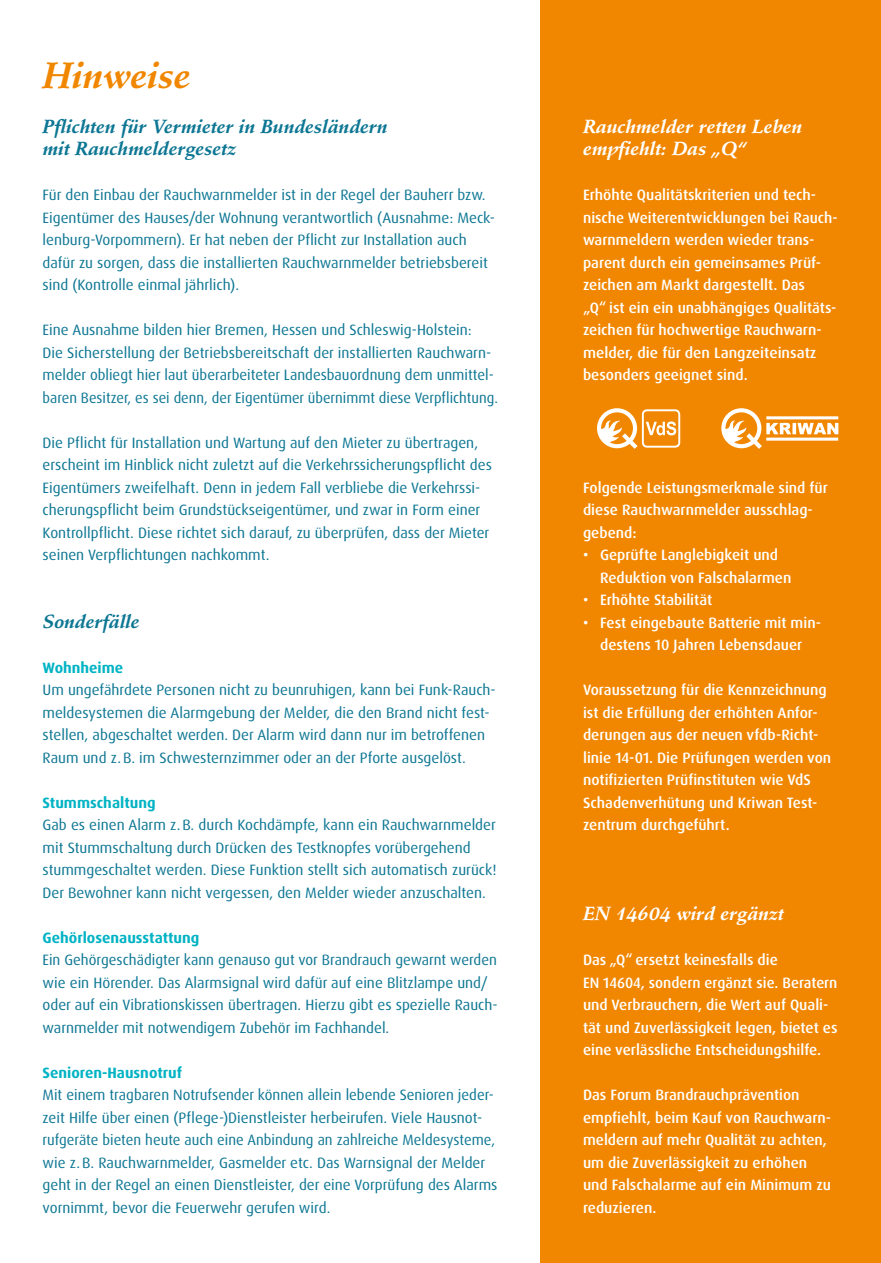
<style>
.page{position:relative;width:881px;height:1263px;background:#fff}
.page>*{position:absolute;margin:0;border:0;box-sizing:border-box;transform-origin:0 0}
.t1{font:italic 700 36px "Stempel Schneidler";color:#f18700}
.t2{font:italic 700 18.75px/22.5px "Stempel Schneidler";color:#0c7693}
.t3{font:italic 700 18.75px/22.5px "Stempel Schneidler";color:#fff}
.t4{font:15px/22.5px "Dax Pro";color:#0c7693}
.t5{font:500 15px/22.5px "Dax Pro";color:#fff}
.t6{font:700 15px "Dax Pro";color:#00b3c4}
</style>
<div class="page">
<div style="left:540px;top:0;width:340px;height:1263px;background:#f18700"></div>
<svg style="left:597px;top:408px;width:83px;height:41px"></svg>
<svg style="left:721px;top:408px;width:117px;height:41px"></svg>
<h1 class="t1" style="left:43px;top:53px;width:149px">Hinweise</h1>
<p class="t2" style="left:43px;top:115px;width:346px">Pflichten für Vermieter in Bundesländern mit Rauchmeldergesetz</p>
<p class="t4" style="left:43px;top:184px;width:452px">Für den Einbau der Rauchwarnmelder ist in der Regel der Bauherr bzw.<br>Eigentümer des Hauses/der Wohnung verantwortlich (Ausnahme: Meck&shy;lenburg-Vorpommern). Er hat neben der Pflicht zur Installation auch dafür zu sorgen, dass die installierten Rauchwarnmelder betriebsbereit sind (Kontrolle einmal jährlich).</p>
<p class="t4" style="left:43px;top:319px;width:456px">Eine Ausnahme bilden hier Bremen, Hessen und Schleswig-Holstein:<br>Die Sicherstellung der Betriebsbereitschaft der installierten Rauchwarn&shy;melder obliegt hier laut überarbeiteter Landesbauordnung dem unmittel&shy;baren Besitzer, es sei denn, der Eigentümer übernimmt diese Verpflichtung.</p>
<p class="t4" style="left:43px;top:431px;width:451px">Die Pflicht für Installation und Wartung auf den Mieter zu übertragen, erscheint im Hinblick nicht zuletzt auf die Verkehrssicherungspflicht des Eigentümers zweifelhaft. Denn in jedem Fall verbliebe die Verkehrssi&shy;cherungspflicht beim Grundstückseigentümer, und zwar in Form einer Kontrollpflicht. Diese richtet sich darauf, zu überprüfen, dass der Mieter seinen Verpflichtungen nachkommt.</p>
<p class="t2" style="left:43px;top:610px;width:98px">Sonderfälle</p>
<p class="t6" style="left:43px;top:658px;width:82px">Wohnheime</p>
<p class="t4" style="left:43px;top:679px;width:454px">Um ungefährdete Personen nicht zu beunruhigen, kann bei Funk-Rauch&shy;meldesystemen die Alarmgebung der Melder, die den Brand nicht fest&shy;stellen, abgeschaltet werden. Der Alarm wird dann nur im betroffenen Raum und z.B. im Schwesternzimmer oder an der Pforte ausgelöst.</p>
<p class="t6" style="left:43px;top:793px;width:114px">Stummschaltung</p>
<p class="t4" style="left:43px;top:814px;width:455px">Gab es einen Alarm z.B. durch Kochdämpfe, kann ein Rauchwarnmelder mit Stummschaltung durch Drücken des Testknopfes vorübergehend stummgeschaltet werden. Diese Funktion stellt sich automatisch zurück!<br>Der Bewohner kann nicht vergessen, den Melder wieder anzuschalten.</p>
<p class="t6" style="left:43px;top:928px;width:158px">Gehörlosenausstattung</p>
<p class="t4" style="left:43px;top:949px;width:456px">Ein Gehörgeschädigter kann genauso gut vor Brandrauch gewarnt werden wie ein Hörender. Das Alarmsignal wird dafür auf eine Blitzlampe und/ oder auf ein Vibrationskissen übertragen. Hierzu gibt es spezielle Rauch&shy;warnmelder mit notwendigem Zubehör im Fachhandel.</p>
<p class="t6" style="left:43px;top:1063px;width:141px">Senioren-Hausnotruf</p>
<p class="t4" style="left:43px;top:1084px;width:456px">Mit einem tragbaren Notrufsender können allein lebende Senioren jeder&shy;zeit Hilfe über einen (Pflege-)Dienstleister herbeirufen. Viele Hausnot&shy;rufgeräte bieten heute auch eine Anbindung an zahlreiche Meldesysteme, wie z.B. Rauchwarnmelder, Gasmelder etc. Das Warnsignal der Melder geht in der Regel an einen Dienstleister, der eine Vorprüfung des Alarms vornimmt, bevor die Feuerwehr gerufen wird.</p>
<p class="t3" style="left:583px;top:115px;width:221px">Rauchmelder retten Leben empfiehlt: Das „Q“</p>
<p class="t5" style="left:583px;top:184px;width:256px">Erhöhte Qualitätskriterien und tech&shy;nische Weiterentwicklungen bei Rauch&shy;warnmeldern werden wieder trans&shy;parent durch ein gemeinsames Prüf&shy;zeichen am Markt dargestellt. Das<br>„Q“ ist ein ein unabhängiges Qualitäts&shy;zeichen für hochwertige Rauchwarn&shy;melder, die für den Langzeiteinsatz besonders geeignet sind.</p>
<p class="t5" style="left:583px;top:476px;width:246px">Folgende Leistungsmerkmale sind für diese Rauchwarnmelder ausschlag&shy;gebend:</p>
<p class="t5" style="left:600px;top:544px;width:193px;text-indent:-17px">• Geprüfte Langlebigkeit und<br>Reduktion von Falschalarmen</p>
<p class="t5" style="left:583px;top:589px;width:131px">• Erhöhte Stabilität</p>
<p class="t5" style="left:583px;top:611px;width:239px;text-align:center">• Fest eingebaute Batterie mit min&shy;destens 10 Jahren Lebensdauer</p>
<p class="t5" style="left:583px;top:679px;width:249px">Voraussetzung für die Kennzeichnung ist die Erfüllung der erhöhten Anfor&shy;derungen aus der neuen vfdb-Richt&shy;linie 14-01. Die Prüfungen werden von notifizierten Prüfinstituten wie VdS Schadenverhütung und Kriwan Test&shy;zentrum durchgeführt.</p>
<p class="t3" style="left:583px;top:902px;width:202px">EN 14604 wird ergänzt</p>
<p class="t5" style="left:583px;top:949px;width:256px">Das „Q“ ersetzt keinesfalls die<br>EN 14604, sondern ergänzt sie. Beratern und Verbrauchern, die Wert auf Quali&shy;tät und Zuverlässigkeit legen, bietet es eine verlässliche Entscheidungshilfe.</p>
<p class="t5" style="left:583px;top:1084px;width:249px">Das Forum Brandrauchprävention empfiehlt, beim Kauf von Rauchwarn&shy;meldern auf mehr Qualität zu achten, um die Zuverlässigkeit zu erhöhen und Falschalarme auf ein Minimum zu reduzieren.</p>
</div>
